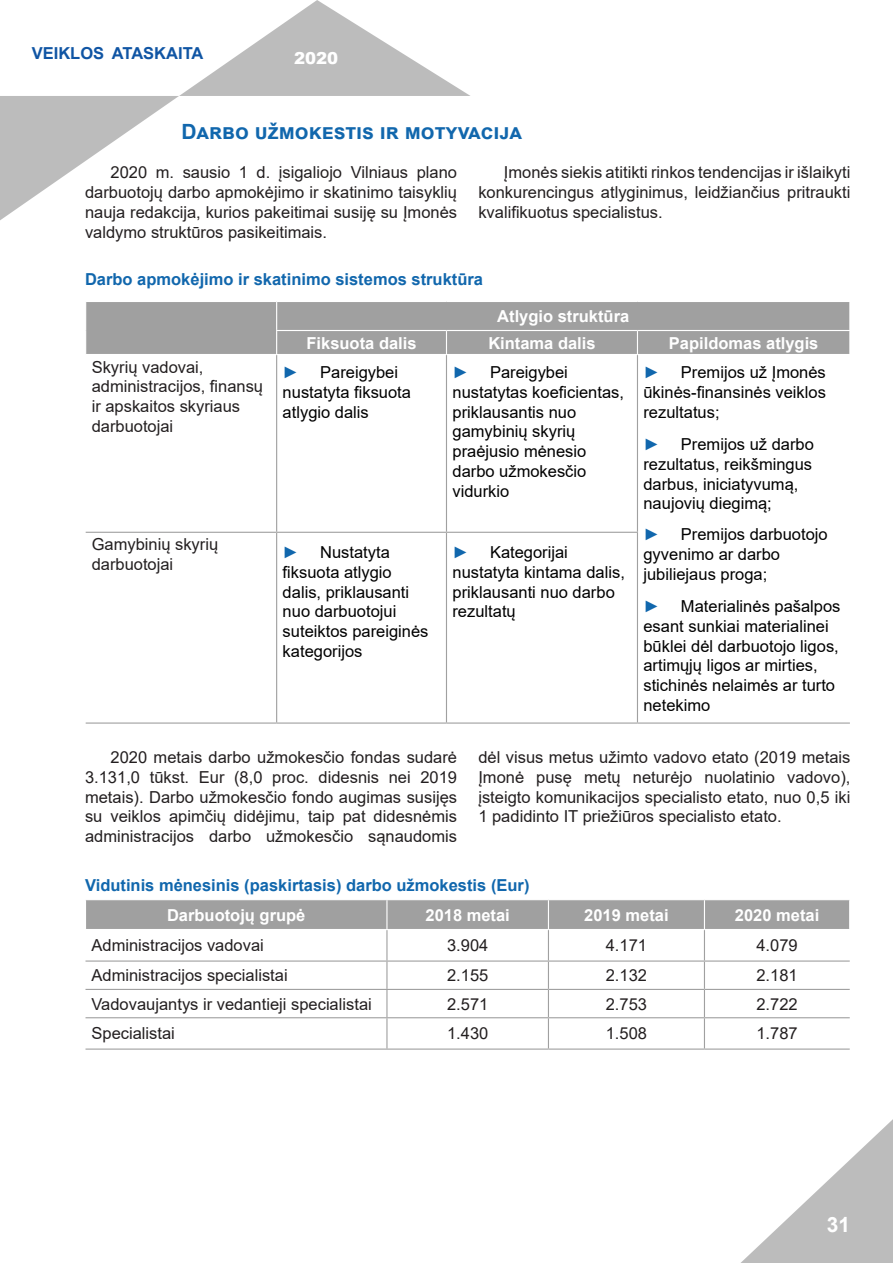
<style>
.page{position:relative;width:893px;height:1263px;background:#fff}
.page>*{position:absolute;margin:0;border:0;box-sizing:border-box;transform-origin:0 0}
.Poskyris{font:700 21px "Arial";color:#1167ad}
.t1{font:700 21px "Arial";color:#fff}
.Paprastas_tekstas{font:16.5px/19.8px "Arial";color:#231f20;text-align:justify}
.t2{font:16.5px/19.8px "Arial";color:#000}
.t3{font:700 16.5px "Arial";color:#fff}
.Grafikas_lentele{font:700 16.5px "Arial";color:#1167ad}
.t4{font:700 16.5px "Arial";color:#1055a4}
.t5{font:16.5px "Arial";color:#1167ad}
.t6{font:900 16.5px "Arial";color:#fff}
</style>
<div class="page">
<svg style="left:741px;top:1119px;width:152px;height:144px"></svg>
<svg style="left:0;top:0;width:470px;height:220px"></svg>
<hr style="left:276px;top:355px;width:1px;height:177px;background:#a0a0a0">
<hr style="left:446px;top:355px;width:1px;height:177px;background:#a0a0a0">
<hr style="left:637px;top:355px;width:1px;height:177px;background:#a0a0a0">
<hr style="left:86px;top:532px;width:191px;height:1px;background:#a0a0a0">
<hr style="left:277px;top:532px;width:169px;height:1px;background:#a0a0a0">
<hr style="left:276px;top:533px;width:1px;height:189px;background:#a0a0a0">
<hr style="left:446px;top:532px;width:192px;height:1px;background:#a0a0a0">
<hr style="left:446px;top:533px;width:1px;height:189px;background:#a0a0a0">
<hr style="left:637px;top:533px;width:1px;height:189px;background:#a0a0a0">
<hr style="left:86px;top:722px;width:191px;height:2px;background:#a0a0a0">
<hr style="left:277px;top:722px;width:169px;height:2px;background:#a0a0a0">
<hr style="left:446px;top:722px;width:191px;height:2px;background:#a0a0a0">
<hr style="left:637px;top:722px;width:213px;height:2px;background:#a0a0a0">
<div style="left:85px;top:301px;width:765px;height:53px;background:#a0a0a0"></div>
<hr style="left:386px;top:930px;width:1px;height:30px;background:#a0a0a0">
<hr style="left:548px;top:930px;width:1px;height:30px;background:#a0a0a0">
<hr style="left:704px;top:930px;width:1px;height:30px;background:#a0a0a0">
<hr style="left:86px;top:960px;width:301px;height:2px;background:#a0a0a0">
<hr style="left:387px;top:960px;width:161px;height:2px;background:#a0a0a0">
<hr style="left:548px;top:960px;width:156px;height:2px;background:#a0a0a0">
<hr style="left:704px;top:960px;width:146px;height:2px;background:#a0a0a0">
<hr style="left:86px;top:989px;width:301px;height:1px;background:#a0a0a0">
<hr style="left:387px;top:989px;width:161px;height:1px;background:#a0a0a0">
<svg style="left:386px;top:962px;width:1px;height:55px"></svg>
<hr style="left:548px;top:989px;width:156px;height:1px;background:#a0a0a0">
<svg style="left:548px;top:962px;width:1px;height:55px"></svg>
<hr style="left:704px;top:989px;width:146px;height:1px;background:#a0a0a0">
<svg style="left:704px;top:962px;width:1px;height:55px"></svg>
<hr style="left:86px;top:1017px;width:301px;height:1px;background:#a0a0a0">
<hr style="left:387px;top:1017px;width:161px;height:1px;background:#a0a0a0">
<hr style="left:386px;top:1018px;width:1px;height:30px;background:#a0a0a0">
<hr style="left:548px;top:1017px;width:156px;height:1px;background:#a0a0a0">
<hr style="left:548px;top:1018px;width:1px;height:30px;background:#a0a0a0">
<hr style="left:704px;top:1017px;width:146px;height:1px;background:#a0a0a0">
<hr style="left:704px;top:1018px;width:1px;height:30px;background:#a0a0a0">
<hr style="left:86px;top:1048px;width:301px;height:2px;background:#a0a0a0">
<hr style="left:387px;top:1048px;width:161px;height:2px;background:#a0a0a0">
<hr style="left:548px;top:1048px;width:156px;height:2px;background:#a0a0a0">
<hr style="left:704px;top:1048px;width:146px;height:2px;background:#a0a0a0">
<div style="left:86px;top:900px;width:764px;height:29px;background:#a0a0a0"></div>
<p class="t4" style="left:32px;top:41px;width:173px">VEIKLOS ATASKAITA</p>
<p class="t6" style="left:294px;top:46px;width:46px">2020</p>
<p class="Poskyris" style="left:181px;top:116px;width:341px">Darbo užmokestis ir motyvacija</p>
<p class="Paprastas_tekstas" style="left:85px;top:162px;width:374px;text-indent:26px">2020 m. sausio 1 d. įsigaliojo Vilniaus plano darbuotojų darbo apmokėjimo ir skatinimo taisyklių nauja redakcija, kurios pakeitimai susiję su Įmonės valdymo struktūros pasikeitimais.</p>
<p class="Paprastas_tekstas" style="left:478px;top:162px;width:374px;text-indent:26px">Įmonės siekis atitikti rinkos tendencijas ir išlaikyti konkurencingus atlyginimus, leidžiančius pritraukti kvalifikuotus specialistus.</p>
<p class="Grafikas_lentele" style="left:85px;top:267px;width:399px">Darbo apmokėjimo ir skatinimo sistemos struktūra</p>
<p class="t3" style="left:497px;top:305px;width:134px">Atlygio struktūra</p>
<p class="t3" style="left:307px;top:331px;width:112px">Fiksuota dalis</p>
<p class="t3" style="left:488px;top:331px;width:109px">Kintama dalis</p>
<p class="t3" style="left:669px;top:331px;width:151px">Papildomas atlygis</p>
<p class="Paprastas_tekstas" style="left:92px;top:357px;width:173px;text-align:left">Skyrių vadovai, administracijos, finansų ir apskaitos skyriaus darbuotojai</p>
<p class="t5" style="left:283px;top:361px;width:18px">►</p>
<p class="t2" style="left:643px;top:362px;width:184px;text-align:justify;text-indent:38px">Premijos už Įmonės ūkinės-finansinės veiklos rezultatus;</p>
<p class="t5" style="left:643px;top:433px;width:18px">►</p>
<p class="t2" style="left:283px;top:362px;width:130px;text-indent:38px">Pareigybei nustatyta fiksuota atlygio dalis</p>
<p class="t5" style="left:452px;top:361px;width:18px">►</p>
<p class="t2" style="left:452px;top:362px;width:173px;text-indent:38px">Pareigybei nustatytas koeficientas, priklausantis nuo gamybinių skyrių praėjusio mėnesio darbo užmokesčio vidurkio</p>
<p class="t5" style="left:643px;top:361px;width:18px">►</p>
<p class="t2" style="left:643px;top:434px;width:172px;text-indent:38px">Premijos už darbo rezultatus, reikšmingus darbus, iniciatyvumą, naujovių diegimą;</p>
<p class="t5" style="left:643px;top:523px;width:18px">►</p>
<p class="t2" style="left:643px;top:524px;width:186px;text-indent:38px">Premijos darbuotojo gyvenimo ar darbo jubiliejaus proga;</p>
<p class="t5" style="left:643px;top:595px;width:18px">►</p>
<p class="Paprastas_tekstas" style="left:92px;top:534px;width:128px">Gamybinių skyrių darbuotojai</p>
<p class="t5" style="left:283px;top:541px;width:18px">►</p>
<p class="t2" style="left:283px;top:542px;width:147px;text-indent:38px">Nustatyta fiksuota atlygio dalis, priklausanti nuo darbuotojui suteiktos pareiginės kategorijos</p>
<p class="t5" style="left:452px;top:541px;width:18px">►</p>
<p class="t2" style="left:452px;top:542px;width:174px;text-indent:38px">Kategorijai nustatyta kintama dalis, priklausanti nuo darbo rezultatų</p>
<p class="t2" style="left:643px;top:596px;width:199px;text-indent:38px">Materialinės pašalpos esant sunkiai materialinei būklei dėl darbuotojo ligos, artimųjų ligos ar mirties, stichinės nelaimės ar turto netekimo</p>
<p class="Paprastas_tekstas" style="left:85px;top:747px;width:374px;text-indent:26px">2020 metais darbo užmokesčio fondas sudarė 3.131,0 tūkst. Eur (8,0 proc. didesnis nei 2019 metais). Darbo užmokesčio fondo augimas susijęs su veiklos apimčių didėjimu, taip pat didesnėmis administracijos darbo užmokesčio sąnaudomis</p>
<p class="Paprastas_tekstas" style="left:478px;top:747px;width:374px">dėl visus metus užimto vadovo etato (2019 metais Įmonė pusę metų neturėjo nuolatinio vadovo), įsteigto komunikacijos specialisto etato, nuo 0,5 iki 1 padidinto IT priežiūros specialisto etato.</p>
<p class="Grafikas_lentele" style="left:85px;top:874px;width:446px">Vidutinis mėnesinis (paskirtasis) darbo užmokestis (Eur)</p>
<p class="t3" style="left:167px;top:903px;width:140px">Darbuotojų grupė</p>
<p class="t3" style="left:425px;top:903px;width:86px">2018 metai</p>
<p class="t3" style="left:584px;top:903px;width:86px">2019 metai</p>
<p class="t3" style="left:735px;top:903px;width:86px">2020 metai</p>
<p class="Paprastas_tekstas" style="left:92px;top:935px;width:174px">Administracijos vadovai</p>
<p class="Paprastas_tekstas" style="left:447px;top:935px;width:43px">3.904</p>
<p class="Paprastas_tekstas" style="left:606px;top:935px;width:43px">4.171</p>
<p class="Paprastas_tekstas" style="left:756px;top:935px;width:43px">4.079</p>
<p class="Paprastas_tekstas" style="left:92px;top:965px;width:198px">Administracijos specialistai</p>
<p class="Paprastas_tekstas" style="left:447px;top:965px;width:43px">2.155</p>
<p class="Paprastas_tekstas" style="left:606px;top:965px;width:43px">2.132</p>
<p class="Paprastas_tekstas" style="left:756px;top:965px;width:43px">2.181</p>
<p class="Paprastas_tekstas" style="left:92px;top:994px;width:282px">Vadovaujantys ir vedantieji specialistai</p>
<p class="Paprastas_tekstas" style="left:447px;top:994px;width:43px">2.571</p>
<p class="Paprastas_tekstas" style="left:606px;top:994px;width:43px">2.753</p>
<p class="Paprastas_tekstas" style="left:756px;top:994px;width:43px">2.722</p>
<p class="Paprastas_tekstas" style="left:92px;top:1024px;width:85px">Specialistai</p>
<p class="Paprastas_tekstas" style="left:447px;top:1024px;width:43px">1.430</p>
<p class="Paprastas_tekstas" style="left:606px;top:1024px;width:43px">1.508</p>
<p class="Paprastas_tekstas" style="left:756px;top:1024px;width:43px">1.787</p>
<p class="t1" style="left:827px;top:1210px;width:25px">31</p>
</div>
